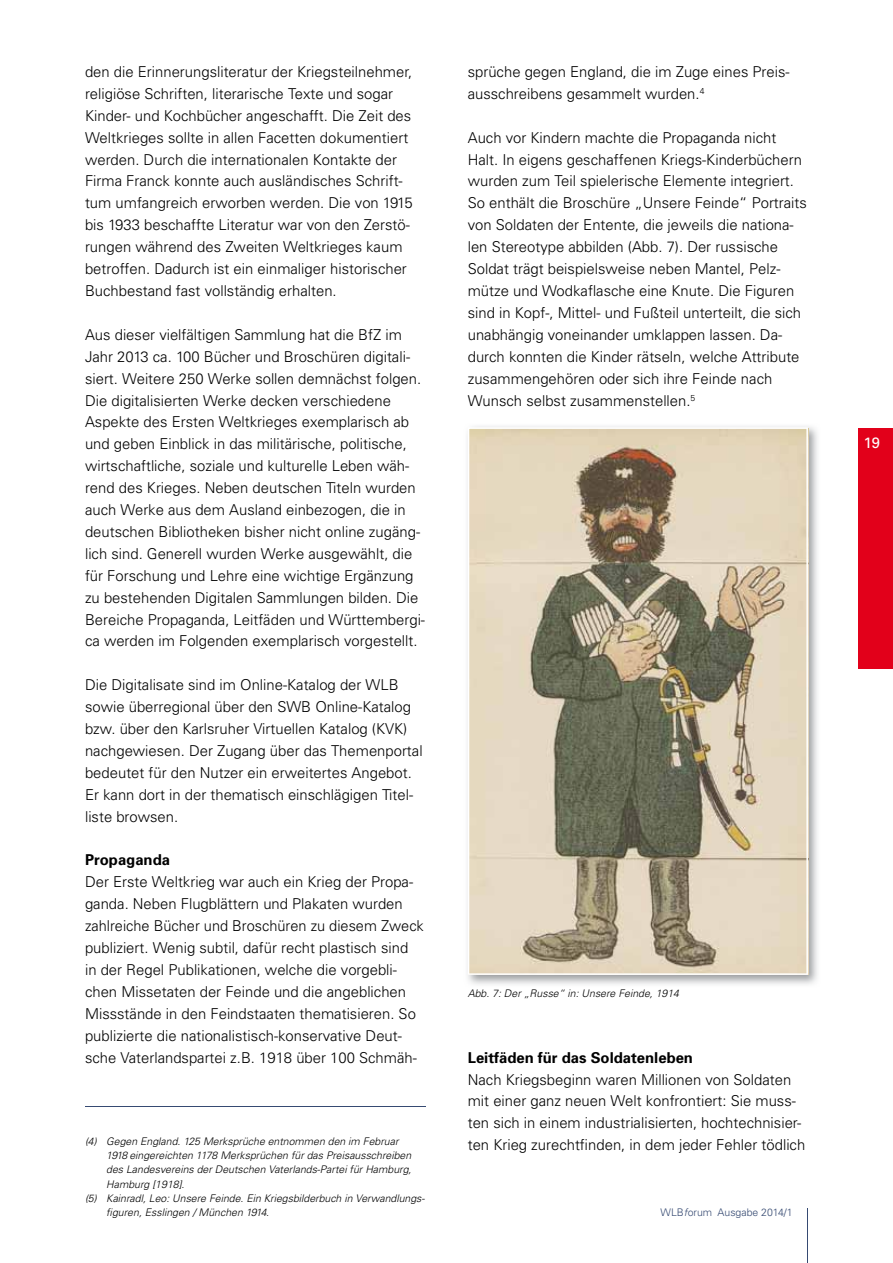
<style>
.page{position:relative;width:893px;height:1263px;background:#fff}
.page>*{position:absolute;margin:0;border:0;box-sizing:border-box;transform-origin:0 0}
.t1{font:15px/21.9px "Univers Light 2";color:#000}
.t2{font:700 15px "Univers";color:#000}
.t3{font:15px "Univers";color:#fff}
.t4{font:italic 300 10.5px "Univers";color:#000}
.t5{font:10.5px "Univers Light 2";color:#364a72}
.s1{font-family:"Univers";font-weight:300;font-style:italic}
</style>
<div class="page">
<hr style="left:807px;top:1208px;width:1px;height:55px;background:#364a72">
<div style="left:859px;top:428px;width:34px;height:240px;background:#e2001a"></div>
<hr style="left:85px;top:1106px;width:340px;height:1px;background:#364a72">
<img style="left:467px;top:426px;width:351px;height:559px">
<svg style="left:468px;top:427px;width:340px;height:548px;background:#bdb29c"></svg>
<p class="t1" style="left:85px;top:60px;width:329px">den die Erinnerungsliteratur der Kriegsteilnehmer, religiöse Schriften, literarische Texte und sogar Kinder- und Kochbücher angeschafft. Die Zeit des Weltkrieges sollte in allen Facetten dokumentiert werden. Durch die internationalen Kontakte der Firma Franck konnte auch ausländisches Schrift&shy;tum umfangreich erworben werden. Die von 1915 bis 1933 beschaffte Literatur war von den Zerstö&shy;rungen während des Zweiten Weltkrieges kaum betroffen. Dadurch ist ein einmaliger historischer Buchbestand fast vollständig erhalten.</p>
<p class="t1" style="left:85px;top:323px;width:342px">Aus dieser vielfältigen Sammlung hat die BfZ im Jahr 2013 ca. 100 Bücher und Broschüren digitali&shy;siert. Weitere 250 Werke sollen demnächst folgen.<br>Die digitalisierten Werke decken verschiedene Aspekte des Ersten Weltkrieges exemplarisch ab und geben Einblick in das militärische, politische, wirtschaftliche, soziale und kulturelle Leben wäh&shy;rend des Krieges. Neben deutschen Titeln wurden auch Werke aus dem Ausland einbezogen, die in deutschen Bibliotheken bisher nicht online zugäng&shy;lich sind. Generell wurden Werke ausgewählt, die für Forschung und Lehre eine wichtige Ergänzung zu bestehenden Digitalen Sammlungen bilden. Die Bereiche Propaganda, Leitfäden und Württembergi&shy;ca werden im Folgenden exemplarisch vorgestellt.</p>
<p class="t1" style="left:85px;top:673px;width:339px">Die Digitalisate sind im Online-Katalog der WLB sowie überregional über den SWB Online-Katalog bzw. über den Karlsruher Virtuellen Katalog (KVK) nachgewiesen. Der Zugang über das Themenportal bedeutet für den Nutzer ein erweitertes Angebot.<br>Er kann dort in der thematisch einschlägigen Titel&shy;liste browsen.</p>
<p class="t2" style="left:85px;top:850px;width:86px">Propaganda</p>
<p class="t1" style="left:85px;top:871px;width:340px">Der Erste Weltkrieg war auch ein Krieg der Propa&shy;ganda. Neben Flugblättern und Plakaten wurden zahlreiche Bücher und Broschüren zu diesem Zweck publiziert. Wenig subtil, dafür recht plastisch sind<br>in der Regel Publikationen, welche die vorgebli&shy;chen Missetaten der Feinde und die angeblichen Missstände in den Feindstaaten thematisieren. So publizierte die nationalistisch-konservative Deut&shy;sche Vaterlandspartei z.B. 1918 über 100 Schmäh-</p>
<p class="t4" style="left:85px;top:1135px;width:315px">(4) Gegen England. 125 Merksprüche entnommen den im Februar</p>
<p class="t4" style="left:106px;top:1149px;width:306px">1918 eingereichten 1178 Merksprüchen für das Preisausschreiben</p>
<p class="t4" style="left:106px;top:1163px;width:307px">des Landesvereins der Deutschen Vaterlands-Partei für Hamburg,</p>
<p class="t4" style="left:106px;top:1178px;width:80px">Hamburg [1918].</p>
<p class="t4" style="left:85px;top:1192px;width:341px">(5) Kainradl, Leo: Unsere Feinde. Ein Kriegsbilderbuch in Verwandlungs-</p>
<p class="t4" style="left:106px;top:1206px;width:164px">figuren, Esslingen / München 1914.</p>
<p class="t1" style="left:468px;top:60px;width:323px">sprüche gegen England, die im Zuge eines Preis&shy;ausschreibens gesammelt wurden.<sup>4</sup></p>
<p class="t1" style="left:468px;top:126px;width:341px">Auch vor Kindern machte die Propaganda nicht Halt. In eigens geschaffenen Kriegs-Kinderbüchern wurden zum Teil spielerische Elemente integriert.<br>So enthält die Broschüre „Unsere Feinde“ Portraits von Soldaten der Entente, die jeweils die nationa&shy;len Stereotype abbilden (Abb. 7). Der russische Soldat trägt beispielsweise neben Mantel, Pelz&shy;mütze und Wodkaflasche eine Knute. Die Figuren sind in Kopf-, Mittel- und Fußteil unterteilt, die sich unabhängig voneinander umklappen lassen. Da&shy;durch konnten die Kinder rätseln, welche Attribute zusammengehören oder sich ihre Feinde nach Wunsch selbst zusammenstellen.<sup>5</sup></p>
<p class="t4" style="left:468px;top:987px;width:213px">Abb. 7: Der „Russe“ in: Unsere Feinde, 1914</p>
<p class="t2" style="left:468px;top:1047px;width:227px">Leitfäden für das Soldatenleben</p>
<p class="t1" style="left:468px;top:1068px;width:339px">Nach Kriegsbeginn waren Millionen von Soldaten mit einer ganz neuen Welt konfrontiert: Sie muss&shy;ten sich in einem industrialisierten, hochtechnisier&shy;ten Krieg zurechtfinden, in dem jeder Fehler tödlich</p>
<p class="t5" style="left:661px;top:1206px;width:134px">WLB<span class="s1">f</span>orum Ausgabe 2014/1</p>
<p class="t3" style="left:863px;top:434px;width:18px">19</p>
</div>
